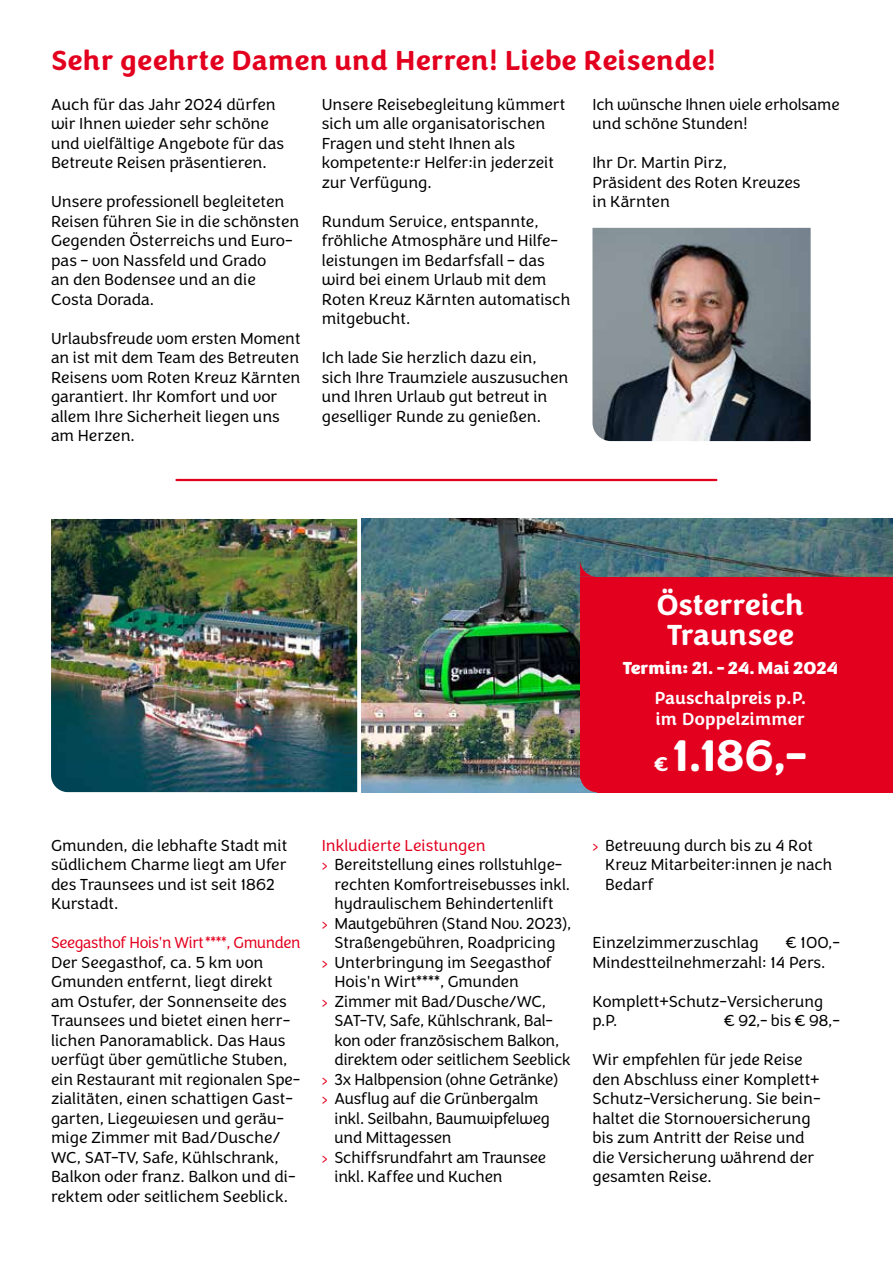
<style>
.page{position:relative;width:893px;height:1263px;background:#fff}
.page>*{position:absolute;margin:0;border:0;box-sizing:border-box;transform-origin:0 0}
.t1{font:700 45.9px "Congenial";color:#fff}
.t2{font:700 30px/30px "Congenial";letter-spacing:-.005em;color:#fff;text-align:center}
.t3{font:700 28.5px "Congenial";letter-spacing:.01em;color:#e3001f}
.t4{font:500 18px/21px "Congenial";color:#fff}
.t5{font:900 18px "Congenial";color:#fff}
.t6{font:300 16.5px/19.5px "Congenial";color:#000}
.t7{font:300 16.5px "Congenial";letter-spacing:-.02em;color:#e3001f;scale:.95 1}
.t8{font:300 16.5px "Congenial";color:#e3001f}
.s1{font-size:20.7px}
.s2{color:#e3001f}
</style>
<div class="page">
<img style="left:361px;top:519px;width:531px;height:273px">
<img style="left:51px;top:519px;width:306px;height:273px">
<img style="left:592px;top:228px;width:219px;height:213px">
<div style="left:580px;top:577px;width:313px;height:201px;background:#e3001f"></div>
<div style="left:597px;top:642px;width:296px;height:150px;background:#e3001f"></div>
<div style="left:580px;top:758px;width:34px;height:34px;background:#e3001f;border-radius:50%"></div>
<svg style="left:580px;top:560px;width:17px;height:17px"></svg>
<hr style="left:176px;top:479px;width:540px;height:2px;background:#e3001f">
<h3 class="t3" style="left:51px;top:43px;width:666px">Sehr geehrte Damen und Herren! Liebe Reisende!</h3>
<p class="t6" style="left:51px;top:95px;width:235px">Auch für das Jahr 2024 dürfen wir Ihnen wieder sehr schöne und vielfältige Angebote für das<br>Betreute Reisen präsentieren.</p>
<p class="t6" style="left:51px;top:192px;width:250px">Unsere professionell begleiteten<br>Reisen führen Sie in die schönsten<br>Gegenden Österreichs und Euro&shy;pas – von Nassfeld und Grado<br>an den Bodensee und an die<br>Costa Dorada.</p>
<p class="t6" style="left:51px;top:329px;width:251px">Urlaubsfreude vom ersten Moment an ist mit dem Team des Betreuten<br>Reisens vom Roten Kreuz Kärnten garantiert. Ihr Komfort und vor allem Ihre Sicherheit liegen uns am Herzen.</p>
<p class="t6" style="left:322px;top:95px;width:245px">Unsere Reisebegleitung kümmert sich um alle organisatorischen<br>Fragen und steht Ihnen als kompetente:r Helfer:in jederzeit zur Verfügung.</p>
<p class="t6" style="left:322px;top:212px;width:250px">Rundum Service, entspannte, fröhliche Atmosphäre und Hilfe&shy;leistungen im Bedarfsfall – das wird bei einem Urlaub mit dem<br>Roten Kreuz Kärnten automatisch mitgebucht.</p>
<p class="t6" style="left:322px;top:348px;width:248px">Ich lade Sie herzlich dazu ein, sich Ihre Traumziele auszusuchen und Ihren Urlaub gut betreut in geselliger Runde zu genießen.</p>
<p class="t6" style="left:592px;top:95px;width:249px">Ich wünsche Ihnen viele erholsame und schöne Stunden!</p>
<p class="t6" style="left:592px;top:153px;width:210px">Ihr Dr. Martin Pirz,<br>Präsident des Roten Kreuzes in Kärnten</p>
<h2 class="t2" style="left:657px;top:590px;width:149px">Österreich<br>Traunsee</h2>
<p class="t5" style="left:623px;top:656px;width:217px">Termin: 21. - 24. Mai 2024</p>
<p class="t4" style="left:654px;top:688px;width:154px">Pauschalpreis p.P. im Doppelzimmer</p>
<h1 class="t1" style="left:654px;top:726px;width:155px"><span class="s1">€</span> 1.186,–</h1>
<p class="t6" style="left:51px;top:836px;width:238px">Gmunden, die lebhafte Stadt mit südlichem Charme liegt am Ufer des Traunsees und ist seit 1862<br>Kurstadt.</p>
<p class="t7" style="left:51px;top:933px;width:264px">Seegasthof Hois'n Wirt****, Gmunden</p>
<p class="t6" style="left:51px;top:953px;width:251px">Der Seegasthof, ca. 5 km von<br>Gmunden entfernt, liegt direkt<br>am Ostufer, der Sonnenseite des<br>Traunsees und bietet einen herr&shy;lichen Panoramablick. Das Haus verfügt über gemütliche Stuben, ein Restaurant mit regionalen Spe&shy;zialitäten, einen schattigen Gast&shy;garten, Liegewiesen und geräu&shy;mige Zimmer mit Bad/Dusche/<br>WC, SAT-TV, Safe, Kühlschrank,<br>Balkon oder franz. Balkon und di&shy;rektem oder seitlichem Seeblick.</p>
<p class="t8" style="left:322px;top:836px;width:166px">Inkludierte Leistungen</p>
<p class="t6" style="left:322px;top:855px;width:242px"><span class="s2">›</span> Bereitstellung eines rollstuhlge-</p>
<p class="t6" style="left:334px;top:875px;width:237px">rechten Komfortreisebusses inkl.</p>
<p class="t6" style="left:334px;top:894px;width:220px">hydraulischem Behindertenlift</p>
<p class="t6" style="left:322px;top:914px;width:251px"><span class="s2">›</span> Mautgebühren (Stand Nov. 2023),</p>
<p class="t6" style="left:334px;top:933px;width:222px">Straßengebühren, Roadpricing</p>
<p class="t6" style="left:322px;top:953px;width:232px"><span class="s2">›</span> Unterbringung im Seegasthof</p>
<p class="t6" style="left:334px;top:972px;width:186px">Hois'n Wirt****, Gmunden</p>
<p class="t6" style="left:322px;top:992px;width:226px"><span class="s2">›</span> Zimmer mit Bad/Dusche/WC,</p>
<p class="t6" style="left:334px;top:1011px;width:220px">SAT-TV, Safe, Kühlschrank, Bal-</p>
<p class="t6" style="left:334px;top:1031px;width:226px">kon oder französischem Balkon,</p>
<p class="t6" style="left:334px;top:1050px;width:238px">direktem oder seitlichem Seeblick</p>
<p class="t6" style="left:322px;top:1070px;width:238px"><span class="s2">›</span> 3x Halbpension (ohne Getränke)</p>
<p class="t6" style="left:322px;top:1089px;width:218px"><span class="s2">›</span> Ausflug auf die Grünbergalm</p>
<p class="t6" style="left:334px;top:1109px;width:217px">inkl. Seilbahn, Baumwipfelweg</p>
<p class="t6" style="left:334px;top:1128px;width:118px">und Mittagessen</p>
<p class="t6" style="left:322px;top:1148px;width:226px"><span class="s2">›</span> Schiffsrundfahrt am Traunsee</p>
<p class="t6" style="left:334px;top:1167px;width:169px">inkl. Kaffee und Kuchen</p>
<p class="t6" style="left:605px;top:836px;width:229px;text-indent:-13px"><span class="s2">›</span> Betreuung durch bis zu 4 Rot<br>Kreuz Mitarbeiter:innen je nach<br>Bedarf</p>
<p class="t6" style="left:592px;top:933px;width:168px">Einzelzimmerzuschlag</p>
<p class="t6" style="left:592px;top:933px;width:249px;text-indent:193px">€ 100,-<br>Mindestteilnehmerzahl: 14 Pers.</p>
<p class="t6" style="left:592px;top:992px;width:232px">Komplett+Schutz-Versicherung p.P.</p>
<p class="t6" style="left:724px;top:1011px;width:118px">€ 92,- bis € 98,-</p>
<p class="t6" style="left:592px;top:1050px;width:230px">Wir empfehlen für jede Reise den Abschluss einer Komplett+<br>Schutz-Versicherung. Sie bein&shy;haltet die Stornoversicherung bis zum Antritt der Reise und die Versicherung während der gesamten Reise.</p>
</div>
